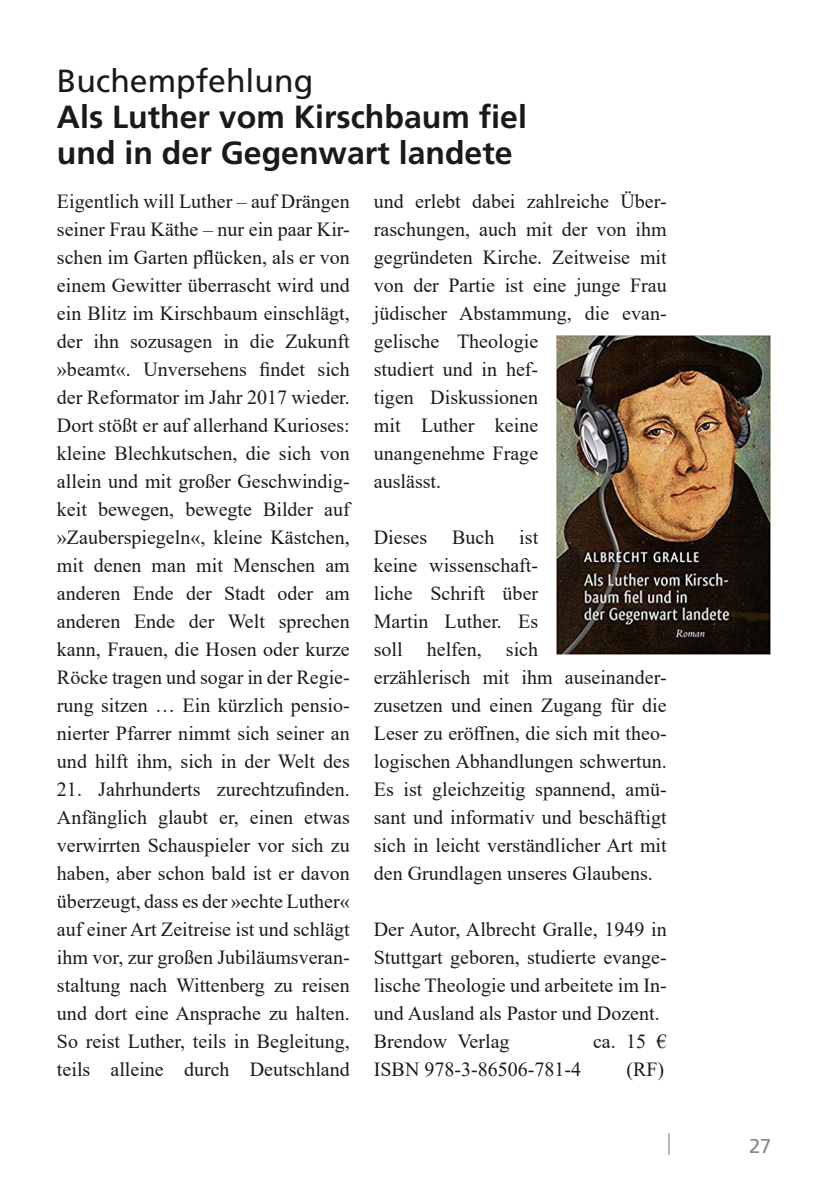
<style>
.page{position:relative;width:840px;height:1191px;background:#fff}
.page>*{position:absolute;margin:0;border:0;box-sizing:border-box;transform-origin:0 0}
.Head{font:700 32px/36px "Frutiger LT Com";color:#1a1a18}
.Body{font:20px/28px "Times New Roman";color:#1a1a18;text-align:justify}
.t1{font:20px "Frutiger LT Com";color:#878786}
.s1{font-weight:400}
</style>
<div class="page">
<svg style="left:668px;top:1133px;width:1px;height:22px"></svg>
<img style="left:556px;top:336px;width:214px;height:318px">
<p class="Head" style="left:57px;top:63px;width:471px"><span class="s1">Buchempfehlung<br></span>Als Luther vom Kirschbaum fiel und in der Gegenwart landete</p>
<p class="Body" style="left:57px;top:187px;width:294px">Eigentlich will Luther – auf Drängen seiner Frau Käthe – nur ein paar Kir&shy;schen im Garten pflücken, als er von einem Gewitter überrascht wird und ein Blitz im Kirschbaum einschlägt, der ihn sozusagen in die Zukunft »beamt«. Unversehens findet sich der Reformator im Jahr 2017 wieder.<br>Dort stößt er auf allerhand Kurioses: kleine Blechkutschen, die sich von allein und mit großer Geschwindig&shy;keit bewegen, bewegte Bilder auf »Zauberspiegeln«, kleine Kästchen, mit denen man mit Menschen am anderen Ende der Stadt oder am anderen Ende der Welt sprechen kann, Frauen, die Hosen oder kurze Röcke tragen und sogar in der Regie&shy;rung sitzen … Ein kürzlich pensio&shy;nierter Pfarrer nimmt sich seiner an und hilft ihm, sich in der Welt des</p>
<p class="Body" style="left:57px;top:775px;width:294px">21. Jahrhunderts zurechtzufinden.<br>Anfänglich glaubt er, einen etwas verwirrten Schauspieler vor sich zu haben, aber schon bald ist er davon überzeugt, dass es der »echte Luther« auf einer Art Zeitreise ist und schlägt ihm vor, zur großen Jubiläumsveran&shy;staltung nach Wittenberg zu reisen und dort eine Ansprache zu halten.<br>So reist Luther, teils in Begleitung, teils alleine durch Deutschland</p>
<p class="Body" style="left:373px;top:187px;width:294px;text-align:left">und erlebt dabei zahlreiche Über&shy;raschungen, auch mit der von ihm gegründeten Kirche. Zeitweise mit von der Partie ist eine junge Frau jüdischer Abstammung, die evan&shy;gelische Theologie<br>studiert und in hef-<br>tigen Diskussionen<br>mit Luther keine<br>unangenehme Frage<br>auslässt.</p>
<p class="Body" style="left:373px;top:523px;width:294px;text-align:left">Dieses Buch ist<br>keine wissenschaft-<br>liche Schrift über<br>Martin Luther. Es<br>soll helfen, sich<br>erzählerisch mit ihm auseinander&shy;zusetzen und einen Zugang für die<br>Leser zu eröffnen, die sich mit theo&shy;logischen Abhandlungen schwertun.<br>Es ist gleichzeitig spannend, amü&shy;sant und informativ und beschäftigt sich in leicht verständlicher Art mit den Grundlagen unseres Glaubens.</p>
<p class="Body" style="left:373px;top:915px;width:294px">Der Autor, Albrecht Gralle, 1949 in Stuttgart geboren, studierte evange&shy;lische Theologie und arbeitete im In&shy;und Ausland als Pastor und Dozent.</p>
<p class="Body" style="left:373px;top:1027px;width:137px">Brendow Verlag</p>
<p class="Body" style="left:592px;top:1027px;width:75px">ca. 15 €</p>
<p class="Body" style="left:373px;top:1055px;width:209px">ISBN 978-3-86506-781-4</p>
<p class="Body" style="left:626px;top:1055px;width:39px">(RF)</p>
<p class="t1" style="left:748px;top:1134px;width:24px">27</p>
</div>
